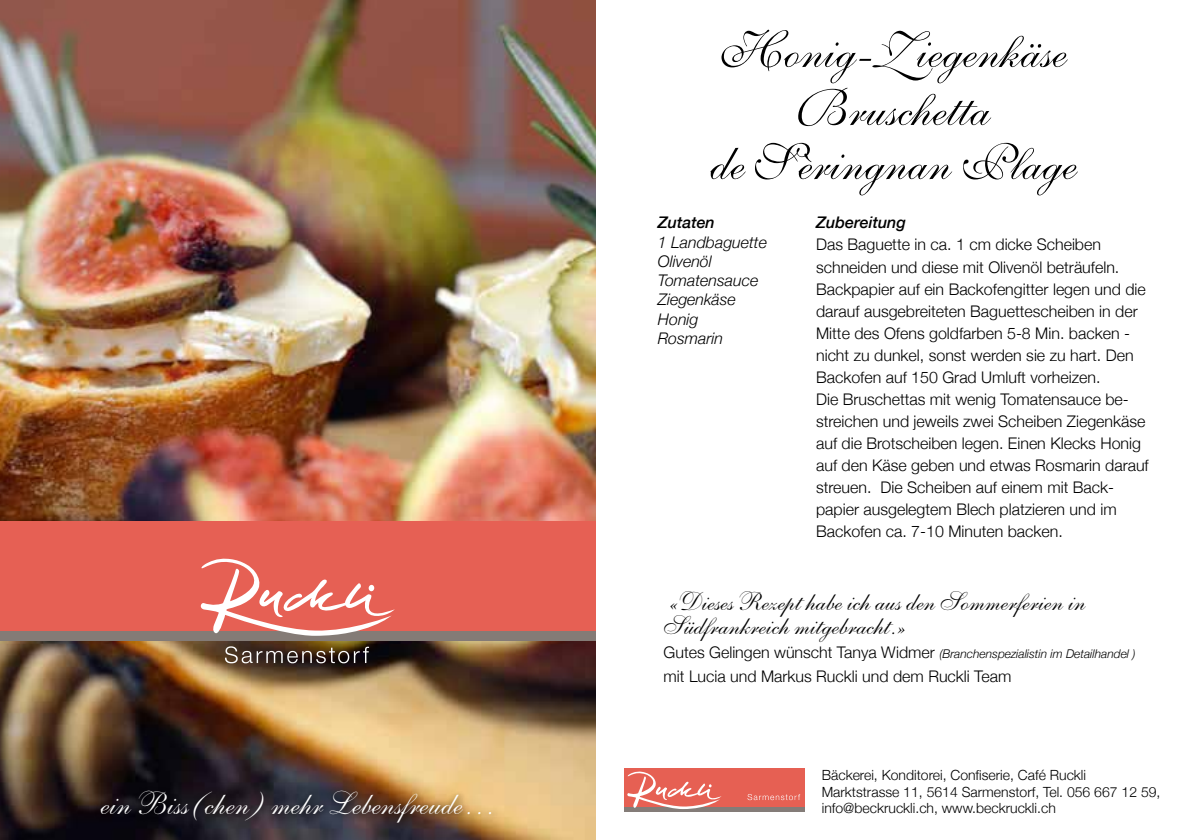
<style>
.page{position:relative;width:1191px;height:840px;background:#fff}
.page>*{position:absolute;margin:0;border:0;box-sizing:border-box;transform-origin:0 0}
.t1{font:52px/56px "Shelley Volante Script";color:#000;text-align:center}
.t2{font:32px "Shelley Allegro Script";color:#fff}
.t3{font:26px/24px "Shelley Allegro Script";color:#000}
.t4{font:300 16px/22px "Helvetica Neue";color:#000}
.t5{font:italic 300 16px/19.2px "Helvetica Neue";color:#000}
.t6{font:italic 500 16px "Helvetica Neue";color:#000}
.t7{font:300 14px/16.8px "Helvetica Neue";color:#000}
.t8{font:italic 300 12px "Helvetica Neue";color:#000}
.s1{font-style:normal;font-size:16px}
</style>
<div class="page">
<img style="left:0;top:0;width:595px;height:839px">
<div style="left:0;top:520px;width:595px;height:111px;background:#e66054"></div>
<div style="left:0;top:631px;width:595px;height:9px;background:#847b76"></div>
<svg style="left:225px;top:646px;width:144px;height:17px;background:#5b4c40"></svg>
<svg style="left:200px;top:558px;width:195px;height:77px"></svg>
<svg style="left:368px;top:584px;width:6px;height:7px"></svg>
<div style="left:95px;top:783px;width:404px;height:47px;background:#000;opacity:.75"></div>
<div style="left:624px;top:768px;width:180px;height:38px;background:#e66053"></div>
<svg style="left:747px;top:794px;width:53px;height:5px"></svg>
<svg style="left:624px;top:806px;width:180px;height:4px"></svg>
<svg style="left:626px;top:771px;width:95px;height:37px"></svg>
<h2 class="t2" style="left:101px;top:784px;width:395px">ein Biss(chen) mehr Lebensfreude…</h2>
<h1 class="t1" style="left:710px;top:24px;width:368px">Honig-Ziegenkäse<br>Bruschetta<br>de Sèringnan Plage</h1>
<p class="t6" style="left:658px;top:209px;width:58px">Zutaten</p>
<p class="t5" style="left:658px;top:231px;width:111px">1 Landbaguette<br>Olivenöl<br>Tomatensauce<br>Ziegenkäse<br>Honig<br>Rosmarin</p>
<p class="t6" style="left:816px;top:209px;width:91px">Zubereitung</p>
<p class="t4" style="left:816px;top:232px;width:334px">Das Baguette in ca. 1 cm dicke Scheiben schneiden und diese mit Olivenöl beträufeln.<br>Backpapier auf ein Backofengitter legen und die darauf ausgebreiteten Baguettescheiben in der Mitte des Ofens goldfarben 5-8 Min. backen - nicht zu dunkel, sonst werden sie zu hart. Den Backofen auf 150 Grad Umluft vorheizen.<br>Die Bruschettas mit wenig Tomatensauce be&shy;streichen und jeweils zwei Scheiben Ziegenkäse auf die Brotscheiben legen. Einen Klecks Honig auf den Käse geben und etwas Rosmarin darauf streuen. Die Scheiben auf einem mit Back&shy;papier ausgelegtem Blech platzieren und im Backofen ca. 7-10 Minuten backen.</p>
<h3 class="t3" style="left:663px;top:590px;width:423px">«Dieses Rezept habe ich aus den Sommerferien in<br>Südfrankreich mitgebracht.»</h3>
<p class="t8" style="left:663px;top:644px;width:473px"><span class="s1">Gutes Gelingen wünscht Tanya Widmer</span> (Branchenspezialistin im Detailhandel )</p>
<p class="t4" style="left:663px;top:664px;width:349px">mit Lucia und Markus Ruckli und dem Ruckli Team</p>
<p class="t7" style="left:821px;top:764px;width:340px">Bäckerei, Konditorei, Confiserie, Café Ruckli<br>Marktstrasse 11, 5614 Sarmenstorf, Tel. 056 667 12 59, info@beckruckli.ch, www.beckruckli.ch</p>
</div>
